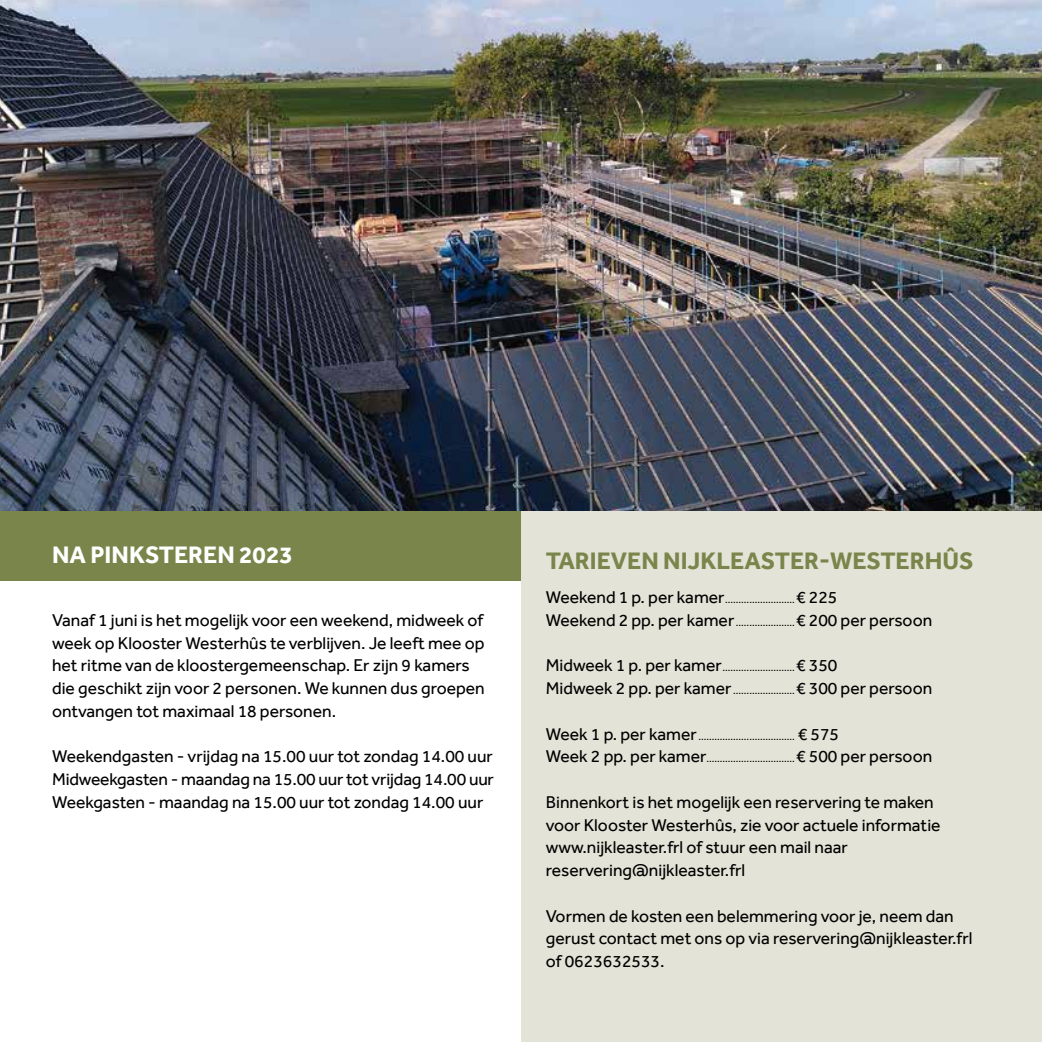
<style>
.page{position:relative;width:1042px;height:1042px;background:#fff}
.page>*{position:absolute;margin:0;border:0;box-sizing:border-box;transform-origin:0 0}
.t1{font:700 24.5px "Effra";color:#7a854b}
.t2{font:700 24.5px "Effra";color:#fff}
.t3{font:17.5px/22.8px "Effra";color:#000}
.t4{font:10.5px/22.8px "Effra";color:#000}
.s1{font-size:17.5px}
.s2{font-size:10.5px}
</style>
<div class="page">
<img style="left:0;top:0;width:1042px;height:511px">
<div style="left:521px;top:511px;width:521px;height:531px;background:#e4e3d7"></div>
<div style="left:0;top:511px;width:521px;height:69px;background:#7a854b"></div>
<h1 class="t2" style="left:52px;top:540px;width:242px">NA PINKSTEREN 2023</h1>
<h1 class="t1" style="left:546px;top:546px;width:429px">TARIEVEN NIJKLEASTER-WESTERHÛS</h1>
<p class="t4" style="left:546px;top:588px;width:293px"><span class="s1">Weekend 1 p. per kamer</span>..........................<span class="s1">€ 225</span></p>
<p class="t3" style="left:546px;top:608px;width:388px">Weekend 2 pp. per kamer<span class="s2">......................</span>€ 200 per persoon</p>
<p class="t4" style="left:546px;top:656px;width:293px"><span class="s1">Midweek 1 p. per kamer</span>...........................<span class="s1">€ 350</span></p>
<p class="t3" style="left:546px;top:676px;width:388px">Midweek 2 pp. per kamer <span class="s2">.......................</span>€ 300 per persoon</p>
<p class="t4" style="left:546px;top:724px;width:388px"><span class="s1">Week 1 p. per kamer</span> .................................... <span class="s1">€ 575<br>Week 2 pp. per kamer</span>.................................<span class="s1">€ 500 per persoon</span></p>
<p class="t3" style="left:546px;top:790px;width:396px">Binnenkort is het mogelijk een reservering te maken voor Klooster Westerhûs, zie voor actuele informatie www.nijkleaster.frl of stuur een mail naar reservering@nijkleaster.frl</p>
<p class="t3" style="left:546px;top:904px;width:428px">Vormen de kosten een belemmering voor je, neem dan gerust contact met ons op via reservering@nijkleaster.frl of 0623632533.</p>
<p class="t3" style="left:52px;top:608px;width:434px">Vanaf 1 juni is het mogelijk voor een weekend, midweek of week op Klooster Westerhûs te verblijven. Je leeft mee op het ritme van de kloostergemeenschap. Er zijn 9 kamers die geschikt zijn voor 2 personen. We kunnen dus groepen ontvangen tot maximaal 18 personen.</p>
<p class="t3" style="left:52px;top:745px;width:443px;text-align:justify">Weekendgasten - vrijdag na 15.00 uur tot zondag 14.00 uur Midweekgasten - maandag na 15.00 uur tot vrijdag 14.00 uur Weekgasten - maandag na 15.00 uur tot zondag 14.00 uur</p>
</div>
